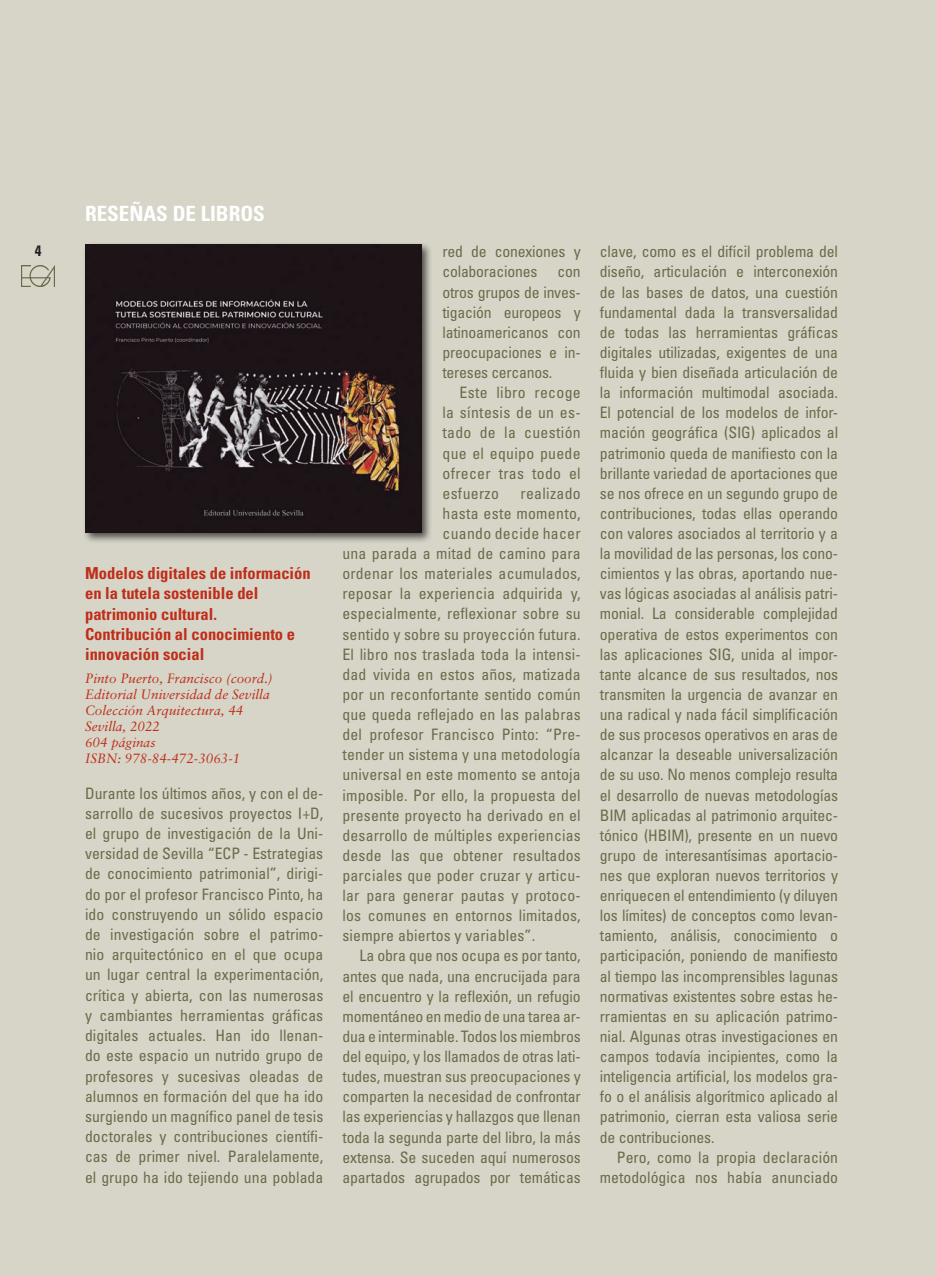
<style>
.page{position:relative;width:936px;height:1276px;background:#fff}
.page>*{position:absolute;margin:0;border:0;box-sizing:border-box;transform-origin:0 0}
.PIES_DE_FOTO_INGLES{font:700 condensed 21px "Univers";color:#fff}
.Txt_titulo_libro{font:700 condensed 16.5px/20.2px "Univers";color:#c02d19}
.t1{font:condensed 15.75px/20.1px "Univers";letter-spacing:.01em;color:#6d6a4a;text-align:justify}
.t2{font:condensed 15.75px/20.1px "Univers";letter-spacing:-.015em;color:#6d6a4a}
.t3{font:700 condensed 15px "Univers";color:#231f20}
.txt_infor_libro{font:italic 13.5px "Sabon";color:#c02d19}
</style>
<div class="page">
<div style="left:0;top:0;width:935px;height:1276px;background:#d6d5c8"></div>
<img style="left:22px;top:265px;width:33px;height:21px">
<div style="left:83px;top:242px;width:350px;height:301px;background:#231f20;opacity:.75"></div>
<img style="left:85px;top:244px;width:336px;height:288px">
<p class="PIES_DE_FOTO_INGLES" style="left:85px;top:201px;width:181px">RESEÑAS DE LIBROS</p>
<p class="t3" style="left:35px;top:242px;width:8px">4</p>
<p class="t2" style="left:442px;top:241px;width:140px">red de conexiones y colaboraciones</p>
<p class="t1" style="left:442px;top:261px;width:140px;text-indent:115px">con otros grupos de inves&shy;tigación europeos y latinoamericanos con preocupaciones e in&shy;tereses cercanos.</p>
<p class="t1" style="left:442px;top:382px;width:140px;text-indent:17px">Este libro recoge la síntesis de un es&shy;tado de la cuestión que el equipo puede ofrecer tras todo el esfuerzo</p>
<p class="t1" style="left:520px;top:483px;width:62px">realizado</p>
<p class="t1" style="left:442px;top:503px;width:140px">hasta este momento,</p>
<p class="t1" style="left:442px;top:523px;width:140px">cuando decide hacer</p>
<p class="t1" style="left:342px;top:543px;width:240px">una parada a mitad de camino para</p>
<p class="t1" style="left:342px;top:563px;width:240px">ordenar los materiales acumulados,</p>
<p class="t1" style="left:342px;top:583px;width:240px">reposar la experiencia adquirida y,</p>
<p class="t1" style="left:342px;top:603px;width:240px">especialmente, reflexionar sobre su</p>
<p class="t1" style="left:342px;top:624px;width:240px">sentido y sobre su proyección futura.</p>
<p class="t1" style="left:342px;top:644px;width:240px">El libro nos traslada toda la intensi-</p>
<p class="t1" style="left:342px;top:664px;width:240px">dad vivida en estos años, matizada</p>
<p class="t1" style="left:342px;top:684px;width:240px">por un reconfortante sentido común</p>
<p class="t1" style="left:342px;top:704px;width:240px">que queda reflejado en las palabras</p>
<p class="t1" style="left:342px;top:724px;width:240px">del profesor Francisco Pinto: “Pre-</p>
<p class="t1" style="left:342px;top:744px;width:240px">tender un sistema y una metodología</p>
<p class="t1" style="left:342px;top:764px;width:240px">universal en este momento se antoja</p>
<p class="t1" style="left:342px;top:784px;width:240px">imposible. Por ello, la propuesta del</p>
<p class="t1" style="left:342px;top:805px;width:240px">presente proyecto ha derivado en el</p>
<p class="t1" style="left:342px;top:825px;width:240px">desarrollo de múltiples experiencias</p>
<p class="t1" style="left:342px;top:845px;width:240px">desde las que obtener resultados</p>
<p class="t1" style="left:342px;top:865px;width:240px">parciales que poder cruzar y articu-</p>
<p class="t1" style="left:342px;top:885px;width:240px">lar para generar pautas y protoco-</p>
<p class="t1" style="left:342px;top:905px;width:240px">los comunes en entornos limitados,</p>
<p class="t1" style="left:342px;top:925px;width:194px">siempre abiertos y variables”.</p>
<p class="t1" style="left:342px;top:945px;width:240px;text-indent:17px">La obra que nos ocupa es por tanto, antes que nada, una encrucijada para el encuentro y la reflexión, un refugio momentáneo en medio de una tarea ar&shy;dua e interminable. Todos los miembros del equipo, y los llamados de otras lati&shy;tudes, muestran sus preocupaciones y comparten la necesidad de confrontar las experiencias y hallazgos que llenan toda la segunda parte del libro, la más extensa. Se suceden aquí numerosos apartados agrupados por temáticas</p>
<p class="Txt_titulo_libro" style="left:85px;top:563px;width:227px">Modelos digitales de información en la tutela sostenible del patrimonio cultural.<br>Contribución al conocimiento e innovación social</p>
<p class="txt_infor_libro" style="left:85px;top:670px;width:189px">Pinto Puerto, Francisco (coord.)</p>
<p class="txt_infor_libro" style="left:85px;top:686px;width:186px">Editorial Universidad de Sevilla</p>
<p class="txt_infor_libro" style="left:85px;top:702px;width:160px">Colección Arquitectura, 44</p>
<p class="txt_infor_libro" style="left:85px;top:718px;width:77px">Sevilla, 2022</p>
<p class="txt_infor_libro" style="left:85px;top:735px;width:72px">604 páginas</p>
<p class="txt_infor_libro" style="left:85px;top:751px;width:157px">ISBN: 978-84-472-3063-1</p>
<p class="t1" style="left:85px;top:782px;width:240px">Durante los últimos años, y con el de&shy;sarrollo de sucesivos proyectos I+D, el grupo de investigación de la Uni&shy;versidad de Sevilla “ECP - Estrategias de conocimiento patrimonial”, dirigi&shy;do por el profesor Francisco Pinto, ha ido construyendo un sólido espacio de investigación sobre el patrimo&shy;nio arquitectónico en el que ocupa un lugar central la experimentación, crítica y abierta, con las numerosas y cambiantes herramientas gráficas digitales actuales. Han ido llenan&shy;do este espacio un nutrido grupo de profesores y sucesivas oleadas de alumnos en formación del que ha ido surgiendo un magnífico panel de tesis doctorales y contribuciones científi&shy;cas de primer nivel. Paralelamente, el grupo ha ido tejiendo una poblada</p>
<p class="t1" style="left:600px;top:241px;width:240px">clave, como es el difícil problema del diseño, articulación e interconexión de las bases de datos, una cuestión fundamental dada la transversalidad de todas las herramientas gráficas digitales utilizadas, exigentes de una fluida y bien diseñada articulación de la información multimodal asociada.<br>El potencial de los modelos de infor&shy;mación geográfica (SIG) aplicados al patrimonio queda de manifiesto con la brillante variedad de aportaciones que se nos ofrece en un segundo grupo de contribuciones, todas ellas operando con valores asociados al territorio y a la movilidad de las personas, los cono&shy;cimientos y las obras, aportando nue&shy;vas lógicas asociadas al análisis patri&shy;monial. La considerable complejidad operativa de estos experimentos con las aplicaciones SIG, unida al impor&shy;tante alcance de sus resultados, nos transmiten la urgencia de avanzar en una radical y nada fácil simplificación de sus procesos operativos en aras de alcanzar la deseable universalización de su uso. No menos complejo resulta el desarrollo de nuevas metodologías BIM aplicadas al patrimonio arquitec&shy;tónico (HBIM), presente en un nuevo grupo de interesantísimas aportacio&shy;nes que exploran nuevos territorios y enriquecen el entendimiento (y diluyen los límites) de conceptos como levan&shy;tamiento, análisis, conocimiento o participación, poniendo de manifiesto al tiempo las incomprensibles lagunas normativas existentes sobre estas he&shy;rramientas en su aplicación patrimo&shy;nial. Algunas otras investigaciones en campos todavía incipientes, como la inteligencia artificial, los modelos gra&shy;fo o el análisis algorítmico aplicado al patrimonio, cierran esta valiosa serie de contribuciones.</p>
<p class="t1" style="left:600px;top:1146px;width:240px;text-align:right">Pero, como la propia declaración metodológica nos había anunciado</p>
</div>
